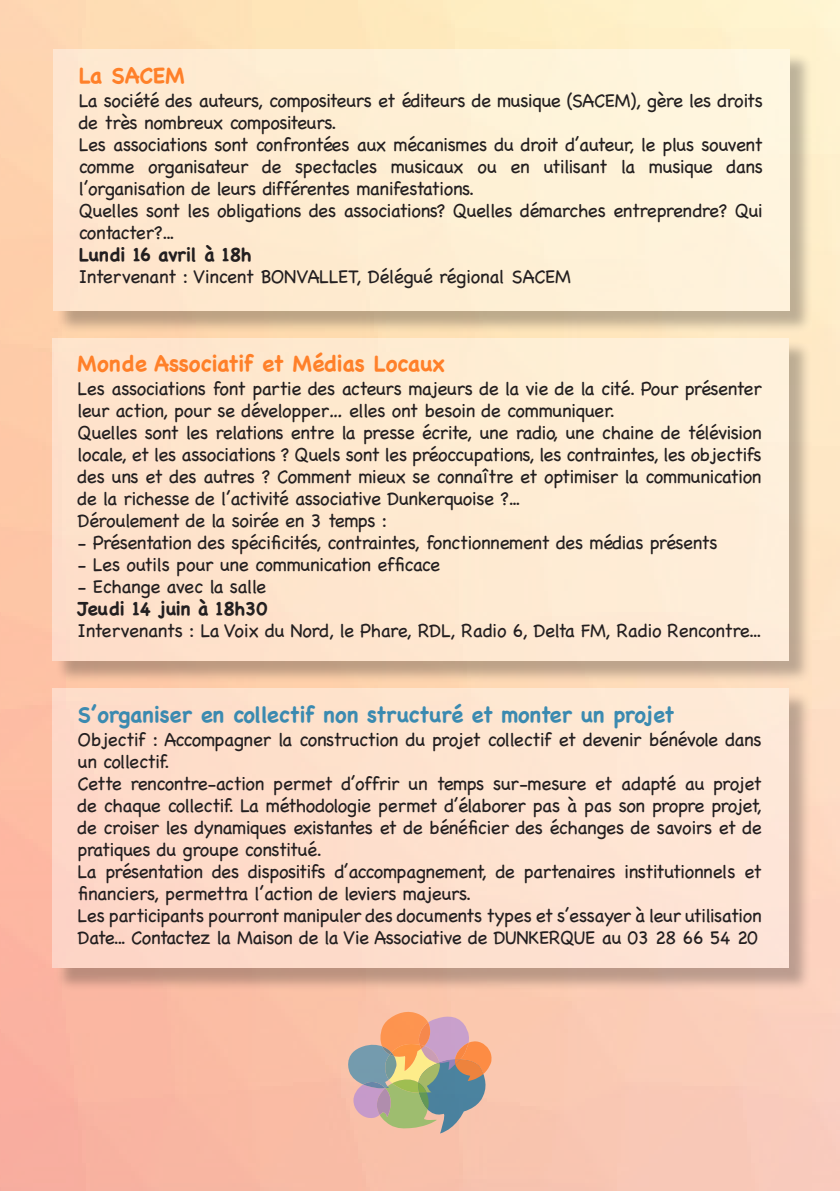
<style>
.page{position:relative;width:840px;height:1191px;background:#fff}
.page>*{position:absolute;margin:0;border:0;box-sizing:border-box;transform-origin:0 0}
.t1{font:700 22.4px "Chalkboard";letter-spacing:-.01em;color:#ff8029}
.t2{font:700 22px "Chalkboard";letter-spacing:-.01em;color:#3b8ab0}
.t3{font:19px/22px "Chalkboard";letter-spacing:-.03em;color:#231f20}
.t4{font:700 19px "Chalkboard";letter-spacing:-.02em;color:#231f20}
</style>
<div class="page">
<div style="left:56px;top:52px;width:756px;height:282px;background:#231f20;opacity:.75"></div>
<div style="left:54px;top:49px;width:735px;height:261px;background:#feefd4"></div>
<div style="left:55px;top:340px;width:756px;height:343px;background:#231f20;opacity:.75"></div>
<div style="left:52px;top:338px;width:736px;height:322px;background:#fee9d0"></div>
<div style="left:55px;top:691px;width:756px;height:300px;background:#231f20;opacity:.75"></div>
<div style="left:52px;top:688px;width:736px;height:280px;background:#fee0cd"></div>
<svg style="left:342px;top:1011px;width:150px;height:122px;background:#c5a994"></svg>
<p class="t1" style="left:79px;top:62px;width:107px">La SACEM</p>
<p class="t3" style="left:79px;top:89px;width:685px">La société des auteurs, compositeurs et éditeurs de musique (SACEM), gère les droits de très nombreux compositeurs.</p>
<p class="t3" style="left:79px;top:133px;width:685px;text-align:justify">Les associations sont confrontées aux mécanismes du droit d’auteur, le plus souvent comme organisateur de spectacles musicaux ou en utilisant la musique dans l’organisation de leurs différentes manifestations.</p>
<p class="t3" style="left:79px;top:199px;width:685px">Quelles sont les obligations des associations? Quelles démarches entreprendre? Qui contacter?...</p>
<p class="t4" style="left:79px;top:243px;width:174px">Lundi 16 avril à 18h</p>
<p class="t3" style="left:79px;top:265px;width:493px">Intervenant : Vincent BONVALLET, Délégué régional SACEM</p>
<p class="t1" style="left:78px;top:350px;width:369px">Monde Associatif et Médias Locaux</p>
<p class="t3" style="left:78px;top:377px;width:685px">Les associations font partie des acteurs majeurs de la vie de la cité. Pour présenter leur action, pour se développer… elles ont besoin de communiquer.</p>
<p class="t3" style="left:78px;top:421px;width:685px;text-align:justify">Quelles sont les relations entre la presse écrite, une radio, une chaine de télévision locale, et les associations ? Quels sont les préoccupations, les contraintes, les objectifs des uns et des autres ? Comment mieux se connaître et optimiser la communication de la richesse de l’activité associative Dunkerquoise ?...</p>
<p class="t3" style="left:78px;top:509px;width:311px">Déroulement de la soirée en 3 temps :</p>
<p class="t3" style="left:78px;top:531px;width:641px">- Présentation des spécificités, contraintes, fonctionnement des médias présents</p>
<p class="t3" style="left:78px;top:553px;width:364px">- Les outils pour une communication efficace</p>
<p class="t3" style="left:78px;top:575px;width:190px">- Echange avec la salle</p>
<p class="t4" style="left:78px;top:597px;width:191px">Jeudi 14 juin à 18h30</p>
<p class="t3" style="left:78px;top:619px;width:685px">Intervenants : La Voix du Nord, le Phare, RDL, Radio 6, Delta FM, Radio Rencontre...</p>
<p class="t2" style="left:78px;top:701px;width:598px">S’organiser en collectif non structuré et monter un projet</p>
<p class="t3" style="left:78px;top:728px;width:685px">Objectif : Accompagner la construction du projet collectif et devenir bénévole dans un collectif.</p>
<p class="t3" style="left:78px;top:772px;width:685px;text-align:justify">Cette rencontre-action permet d’offrir un temps sur-mesure et adapté au projet de chaque collectif. La méthodologie permet d’élaborer pas à pas son propre projet, de croiser les dynamiques existantes et de bénéficier des échanges de savoirs et de pratiques du groupe constitué.</p>
<p class="t3" style="left:78px;top:860px;width:685px">La présentation des dispositifs d’accompagnement, de partenaires institutionnels et financiers, permettra l’action de leviers majeurs.</p>
<p class="t3" style="left:78px;top:904px;width:685px">Les participants pourront manipuler des documents types et s’essayer à leur utilisation</p>
<p class="t3" style="left:78px;top:926px;width:681px">Date... Contactez la Maison de la Vie Associative de DUNKERQUE au 03 28 66 54 20</p>
</div>
